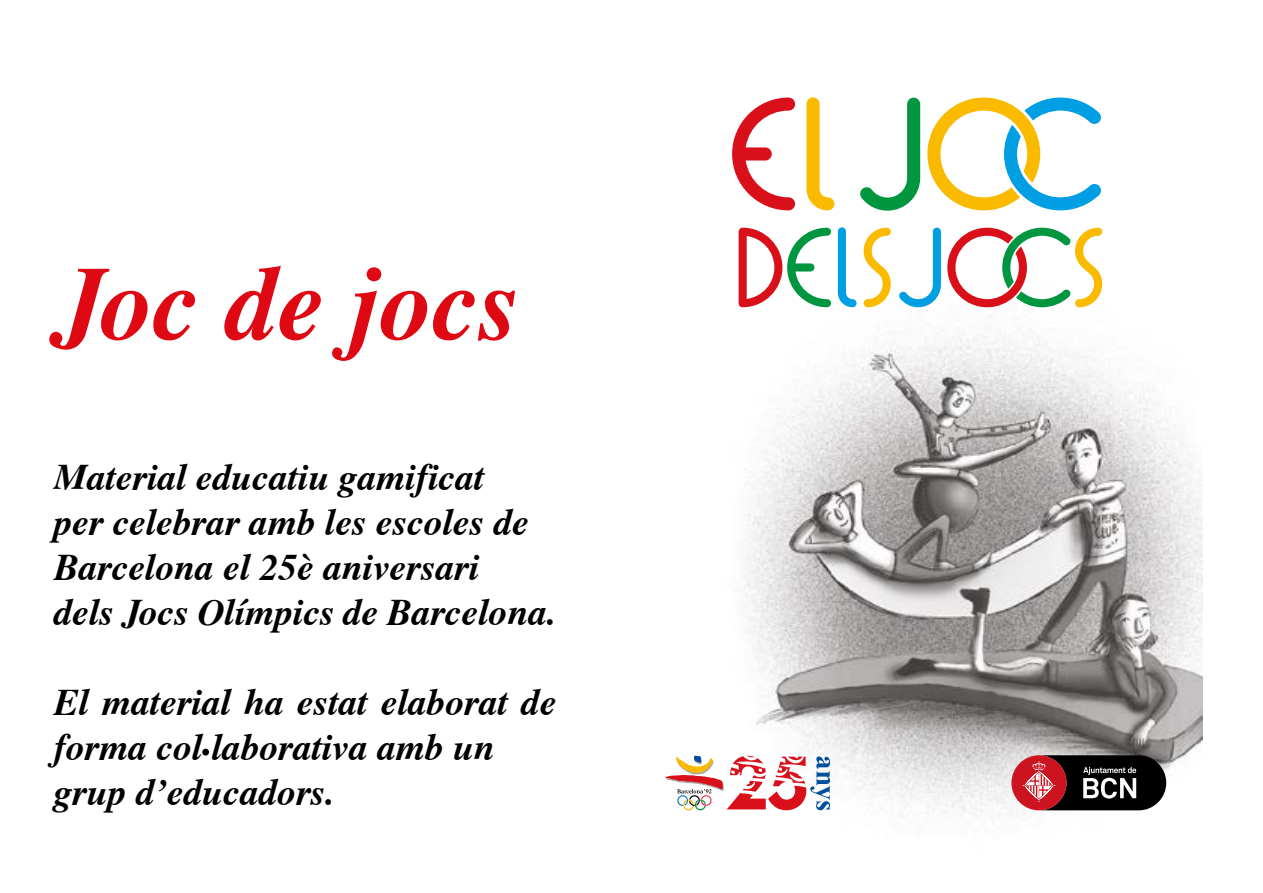
<style>
.page{position:relative;width:1263px;height:893px;background:#fff}
.page>*{position:absolute;margin:0;border:0;box-sizing:border-box;transform-origin:0 0}
.t1{font:italic 700 105px "Cardiff";color:#df0914}
.t2{font:60px "Minion Pro";color:#000}
.t3{font:italic 700 37.5px/45px "Cardiff";color:#000}
</style>
<div class="page">
<img style="left:665px;top:131px;width:538px;height:685px">
<svg style="left:859px;top:98px;width:61px;height:113px"></svg>
<svg style="left:732px;top:98px;width:63px;height:112px"></svg>
<svg style="left:806px;top:97px;width:28px;height:113px"></svg>
<svg style="left:927px;top:98px;width:175px;height:112px"></svg>
<svg style="left:864px;top:228px;width:27px;height:79px"></svg>
<svg style="left:899px;top:228px;width:42px;height:79px"></svg>
<svg style="left:739px;top:228px;width:92px;height:79px"></svg>
<svg style="left:838px;top:227px;width:18px;height:80px"></svg>
<svg style="left:947px;top:228px;width:155px;height:79px"></svg>
<svg style="left:666px;top:755px;width:164px;height:55px"></svg>
<svg style="left:1011px;top:755px;width:155px;height:55px;background:#613538"></svg>
<h1 class="t1" style="left:54px;top:242px;width:468px">Joc de jocs</h1>
<p class="t3" style="left:54px;top:454px;width:504px">Material educatiu gamificat<br>per celebrar amb les escoles de<br>Barcelona el 25è aniversari<br>dels Jocs Olímpics de Barcelona.</p>
<p class="t3" style="left:54px;top:679px;width:504px">El material ha estat elaborat de forma col laborativa amb un grup d’educadors.</p>
<h2 class="t2" style="left:199px;top:695px;width:15px">.</h2>
</div>
